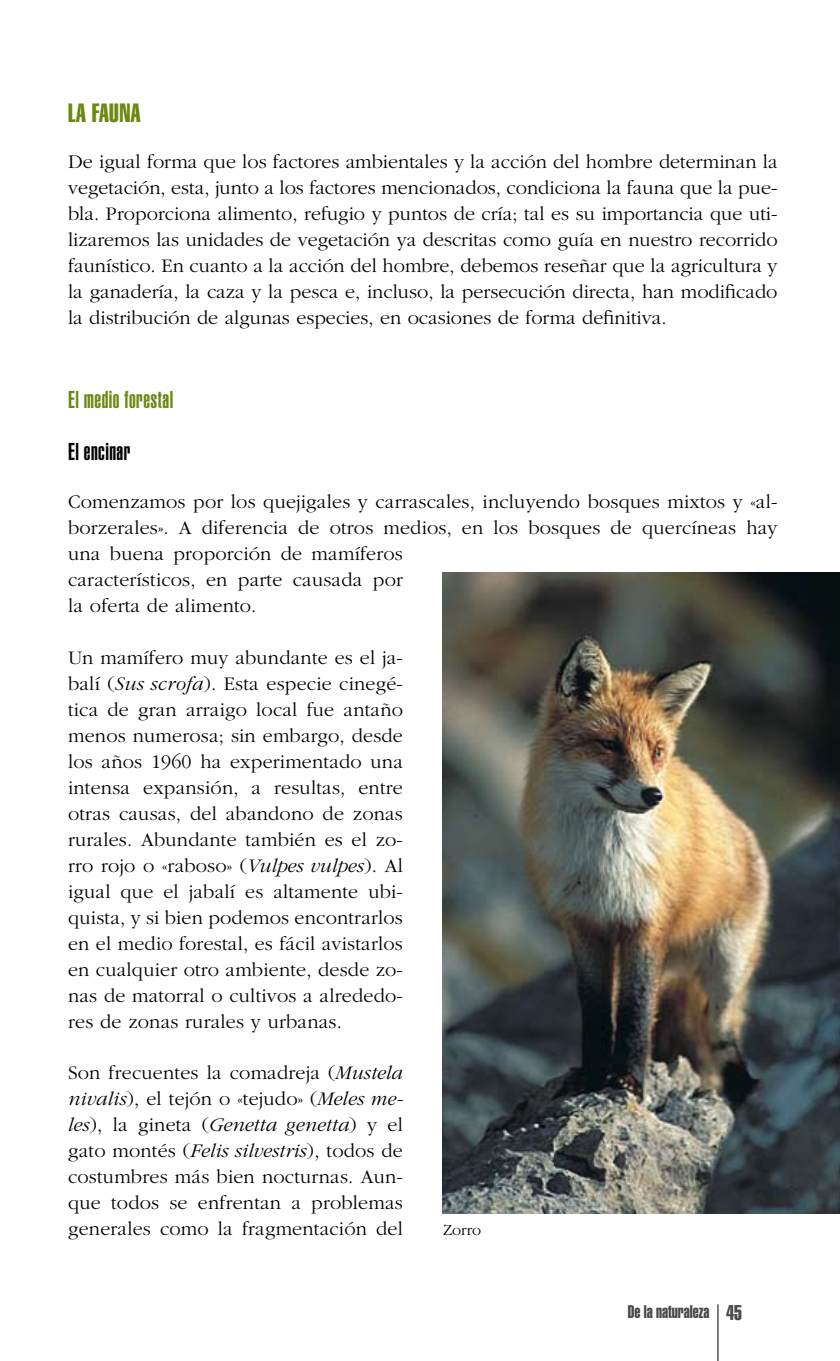
<style>
.page{position:relative;width:840px;height:1361px;background:#fff}
.page>*{position:absolute;margin:0;border:0;box-sizing:border-box;transform-origin:0 0}
.t1{font:26px "Helvetica Extra Compressed";letter-spacing:.02em;color:#6b8912}
.t2{font:900 extra-condensed 24px "Helvetica";letter-spacing:.02em;color:#6b8912}
.t3{font:900 extra-condensed 24px "Helvetica";letter-spacing:.02em;color:#000}
.t4{font:300 20px/26px "Garamond";letter-spacing:.01em;color:#000;text-align:justify}
.t5{font:18px "Helvetica Extra Compressed";color:#4b4b4d}
.t6{font:300 16px "Garamond";color:#000}
.s1{font-style:italic}
.s2{font-size:21px}
</style>
<div class="page">
<hr style="left:717px;top:1304px;width:1px;height:57px;background:#000">
<img style="left:442px;top:573px;width:397px;height:640px">
<h1 class="t1" style="left:68px;top:97px;width:74px">LA FAUNA</h1>
<p class="t4" style="left:68px;top:149px;width:710px">De igual forma que los factores ambientales y la acción del hombre determinan la vegetación, esta, junto a los factores mencionados, condiciona la fauna que la pue&shy;bla. Proporciona alimento, refugio y puntos de cría; tal es su importancia que uti&shy;lizaremos las unidades de vegetación ya descritas como guía en nuestro recorrido faunístico. En cuanto a la acción del hombre, debemos reseñar que la agricultura y la ganadería, la caza y la pesca e, incluso, la persecución directa, han modificado la distribución de algunas especies, en ocasiones de forma definitiva.</p>
<p class="t2" style="left:68px;top:386px;width:107px">El medio forestal</p>
<p class="t3" style="left:68px;top:437px;width:64px">El encinar</p>
<p class="t4" style="left:68px;top:489px;width:710px;text-align:left">Comenzamos por los quejigales y carrascales, incluyendo bosques mixtos y «al&shy;borzerales». A diferencia de otros medios, en los bosques de quercíneas hay una buena proporción de mamíferos<br>característicos, en parte causada por<br>la oferta de alimento.</p>
<p class="t4" style="left:68px;top:645px;width:336px">Un mamífero muy abundante es el ja&shy;balí (<span class="s1">Sus scrofa</span>). Esta especie cinegé&shy;tica de gran arraigo local fue antaño menos numerosa; sin embargo, desde los años 1960 ha experimentado una intensa expansión, a resultas, entre otras causas, del abandono de zonas rurales. Abundante también es el zo&shy;rro rojo o «raboso» (<span class="s1">Vulpes vulpes</span>). Al igual que el jabalí es altamente ubi&shy;quista, y si bien podemos encontrarlos en el medio forestal, es fácil avistarlos en cualquier otro ambiente, desde zo&shy;nas de matorral o cultivos a alrededo&shy;res de zonas rurales y urbanas.</p>
<p class="t4" style="left:68px;top:1060px;width:336px">Son frecuentes la comadreja (<span class="s1">Mustela nivalis</span>), el tejón o «tejudo» (<span class="s1">Meles me&shy;les</span>), la gineta (<span class="s1">Genetta genetta</span>) y el gato montés (<span class="s1">Felis silvestris</span>), todos de costumbres más bien nocturnas. Aun&shy;que todos se enfrentan a problemas generales como la fragmentación del</p>
<p class="t6" style="left:442px;top:1222px;width:40px">Zorro</p>
<p class="t5" style="left:627px;top:1300px;width:116px">De la naturaleza <span class="s2">45</span></p>
</div>
